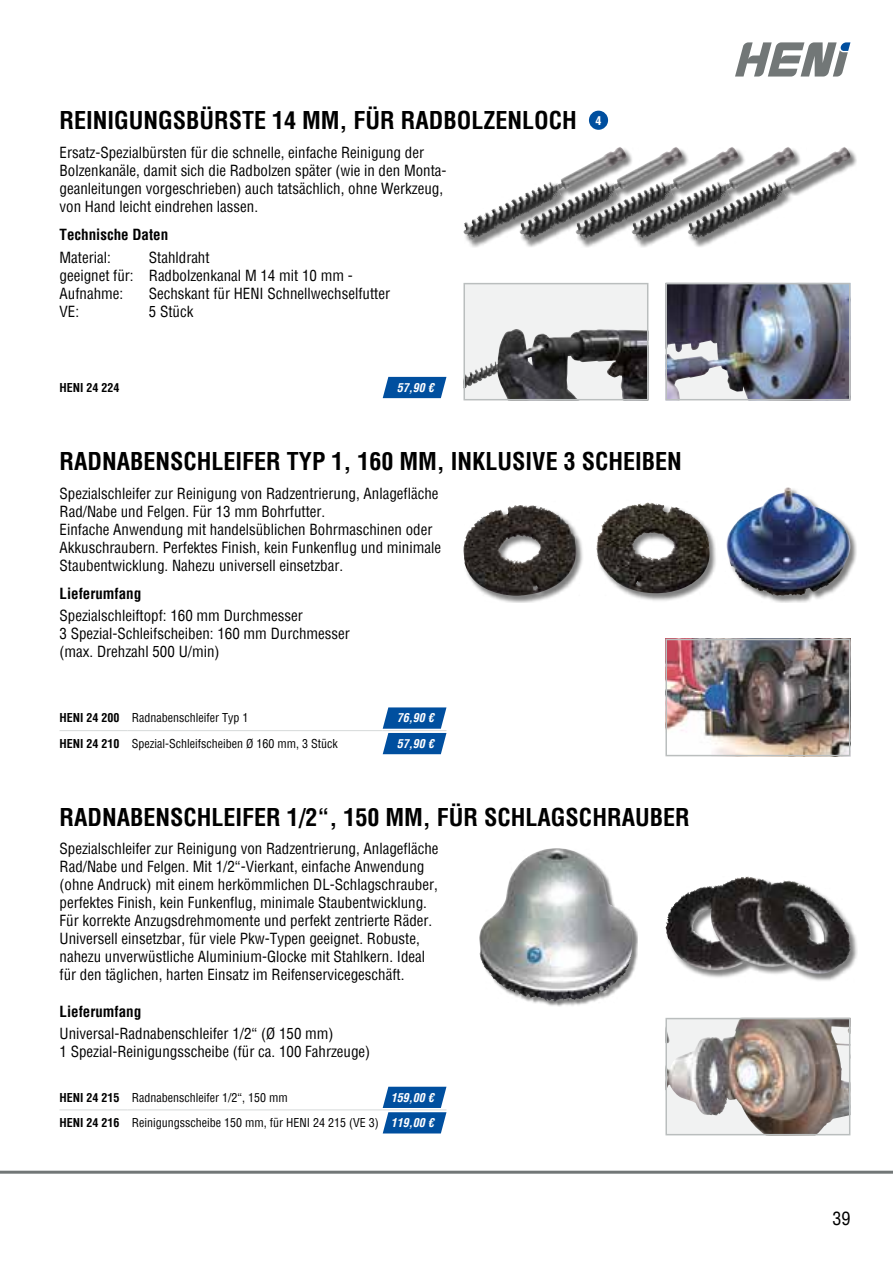
<style>
.page{position:relative;width:893px;height:1263px;background:#fff}
.page>*{position:absolute;margin:0;border:0;box-sizing:border-box;transform-origin:0 0}
.t1{font:700 condensed 24px "Helvetica";color:#000}
.t2{font:condensed 18px "Helvetica";color:#000}
.t3{font:condensed 15px/18px "Helvetica";color:#000}
.t4{font:700 condensed 15px "Helvetica";color:#000}
.t5{font:condensed 12px/25.5px "Helvetica";color:#000;text-align:right}
.t6{font:italic 700 condensed 12px "Helvetica";color:#fff}
.t7{font:700 condensed 12px "Helvetica";color:#000}
.t8{font:700 condensed 12px "Helvetica";color:#fff}
.s1{font-weight:700}
.s2{font-weight:700;font-style:italic;color:#fff}
</style>
<div class="page">
<svg style="left:735px;top:42px;width:115px;height:35px"></svg>
<hr style="left:0;top:1171px;width:893px;height:3px;background:#727777">
<img style="left:668px;top:1021px;width:179px;height:111px">
<div style="left:665px;top:1018px;width:185px;height:117px;border:2px solid #babebe"></div>
<div style="left:481px;top:849px;width:157px;height:159px;background:#000;opacity:.5"></div>
<img style="left:479px;top:848px;width:77px;height:150px">
<img style="left:668px;top:286px;width:179px;height:111px">
<div style="left:665px;top:283px;width:185px;height:117px;border:2px solid #babebe"></div>
<svg style="left:466px;top:286px;width:179px;height:111px;fill:#f1f2f2"></svg>
<img style="left:466px;top:331px;width:46px;height:58px">
<div style="left:463px;top:283px;width:185px;height:117px;border:2px solid #babebe"></div>
<img style="left:668px;top:642px;width:179px;height:111px">
<div style="left:665px;top:639px;width:185px;height:117px;border:2px solid #babebe"></div>
<div style="left:464px;top:488px;width:394px;height:115px;background:#000;opacity:.5"></div>
<img style="left:596px;top:502px;width:114px;height:91px">
<img style="left:726px;top:487px;width:124px;height:109px">
<div style="left:464px;top:147px;width:394px;height:101px;background:#000;opacity:.5"></div>
<img style="left:543px;top:148px;width:56px;height:41px">
<img style="left:599px;top:148px;width:56px;height:41px">
<img style="left:655px;top:148px;width:57px;height:41px">
<img style="left:712px;top:148px;width:55px;height:41px">
<img style="left:767px;top:148px;width:74px;height:41px">
<div style="left:589px;top:111px;width:19px;height:19px;background:#004f9f;border-radius:50%"></div>
<div style="left:666px;top:876px;width:192px;height:106px;background:#000;opacity:.5"></div>
<img style="left:666px;top:876px;width:82px;height:49px">
<svg style="left:383px;top:707px;width:63px;height:47px;background:#2669ad"></svg>
<hr style="left:60px;top:730px;width:68px;height:1px;background:#d6d9d9">
<hr style="left:128px;top:730px;width:255px;height:1px;background:#d6d9d9">
<hr style="left:383px;top:730px;width:63px;height:1px;background:#d6d9d9">
<svg style="left:383px;top:1087px;width:63px;height:46px;background:#2467ac"></svg>
<hr style="left:60px;top:1110px;width:68px;height:1px;background:#d6d9d9">
<hr style="left:128px;top:1110px;width:255px;height:1px;background:#d6d9d9">
<hr style="left:383px;top:1110px;width:63px;height:1px;background:#d6d9d9">
<svg style="left:383px;top:377px;width:63px;height:21px"></svg>
<h1 class="t1" style="left:60px;top:104px;width:519px">REINIGUNGSBÜRSTE 14 MM, FÜR RADBOLZENLOCH</h1>
<p class="t3" style="left:60px;top:143px;width:388px">Ersatz-Spezialbürsten für die schnelle, einfache Reinigung der Bolzenkanäle, damit sich die Radbolzen später (wie in den Monta&shy;geanleitungen vorgeschrieben) auch tatsächlich, ohne Werkzeug, von Hand leicht eindrehen lassen.</p>
<p class="t4" style="left:60px;top:225px;width:110px">Technische Daten</p>
<p class="t3" style="left:60px;top:248px;width:53px">Material:</p>
<p class="t3" style="left:60px;top:248px;width:295px;text-indent:89px">Stahldraht<br>geeignet für: Radbolzenkanal M 14 mit 10 mm -<br>Aufnahme:</p>
<p class="t3" style="left:149px;top:284px;width:243px">Sechskant für HENI Schnellwechselfutter</p>
<p class="t3" style="left:60px;top:302px;width:21px">VE:</p>
<p class="t3" style="left:149px;top:302px;width:46px">5 Stück</p>
<p class="t8" style="left:595px;top:112px;width:7px">4</p>
<p class="t7" style="left:60px;top:380px;width:62px">HENI 24 224</p>
<p class="t6" style="left:397px;top:380px;width:38px">57,90 €</p>
<h1 class="t1" style="left:60px;top:446px;width:624px">RADNABENSCHLEIFER TYP 1, 160 MM, INKLUSIVE 3 SCHEIBEN</h1>
<p class="t3" style="left:60px;top:484px;width:383px">Spezialschleifer zur Reinigung von Radzentrierung, Anlagefläche Rad/Nabe und Felgen. Für 13 mm Bohrfutter.<br>Einfache Anwendung mit handelsüblichen Bohrmaschinen oder Akkuschraubern. Perfektes Finish, kein Funkenflug und minimale Staubentwicklung. Nahezu universell einsetzbar.</p>
<p class="t4" style="left:60px;top:583px;width:83px">Lieferumfang</p>
<p class="t3" style="left:60px;top:606px;width:292px">Spezialschleiftopf: 160 mm Durchmesser<br>3 Spezial-Schleifscheiben: 160 mm Durchmesser (max. Drehzahl 500 U/min)</p>
<p class="t5" style="left:60px;top:705px;width:190px"><span class="s1">HENI 24 200</span> Radnabenschleifer Typ 1</p>
<p class="t6" style="left:397px;top:710px;width:38px">76,90 €</p>
<p class="t5" style="left:60px;top:730px;width:280px"><span class="s1">HENI 24 210</span> Spezial-Schleifscheiben Ø 160 mm, 3 Stück</p>
<p class="t6" style="left:397px;top:735px;width:38px">57,90 €</p>
<h1 class="t1" style="left:60px;top:801px;width:632px">RADNABENSCHLEIFER 1/2“, 150 MM, FÜR SCHLAGSCHRAUBER</h1>
<p class="t3" style="left:60px;top:840px;width:381px">Spezialschleifer zur Reinigung von Radzentrierung, Anlagefläche Rad/Nabe und Felgen. Mit 1/2“-Vierkant, einfache Anwendung (ohne Andruck) mit einem herkömmlichen DL-Schlagschrauber, perfektes Finish, kein Funkenflug, minimale Staubentwicklung.<br>Für korrekte Anzugsdrehmomente und perfekt zentrierte Räder.<br>Universell einsetzbar, für viele Pkw-Typen geeignet. Robuste, nahezu unverwüstliche Aluminium-Glocke mit Stahlkern. Ideal für den täglichen, harten Einsatz im Reifenservicegeschäft.</p>
<p class="t4" style="left:60px;top:1001px;width:83px">Lieferumfang</p>
<p class="t3" style="left:60px;top:1024px;width:312px">Universal-Radnabenschleifer 1/2“ (Ø 150 mm)<br>1 Spezial-Reinigungsscheibe (für ca. 100 Fahrzeuge)</p>
<p class="t5" style="left:60px;top:1084px;width:230px"><span class="s1">HENI 24 215</span> Radnabenschleifer 1/2“, 150 mm</p>
<p class="t5" style="left:60px;top:1084px;width:376px"><span class="s2">159,00 €<br></span><span class="s1">HENI 24 216</span> Reinigungsscheibe 150 mm, für HENI 24 215 (VE 3) <span class="s2">119,00 €</span></p>
<p class="t2" style="left:832px;top:1206px;width:19px">39</p>
</div>
